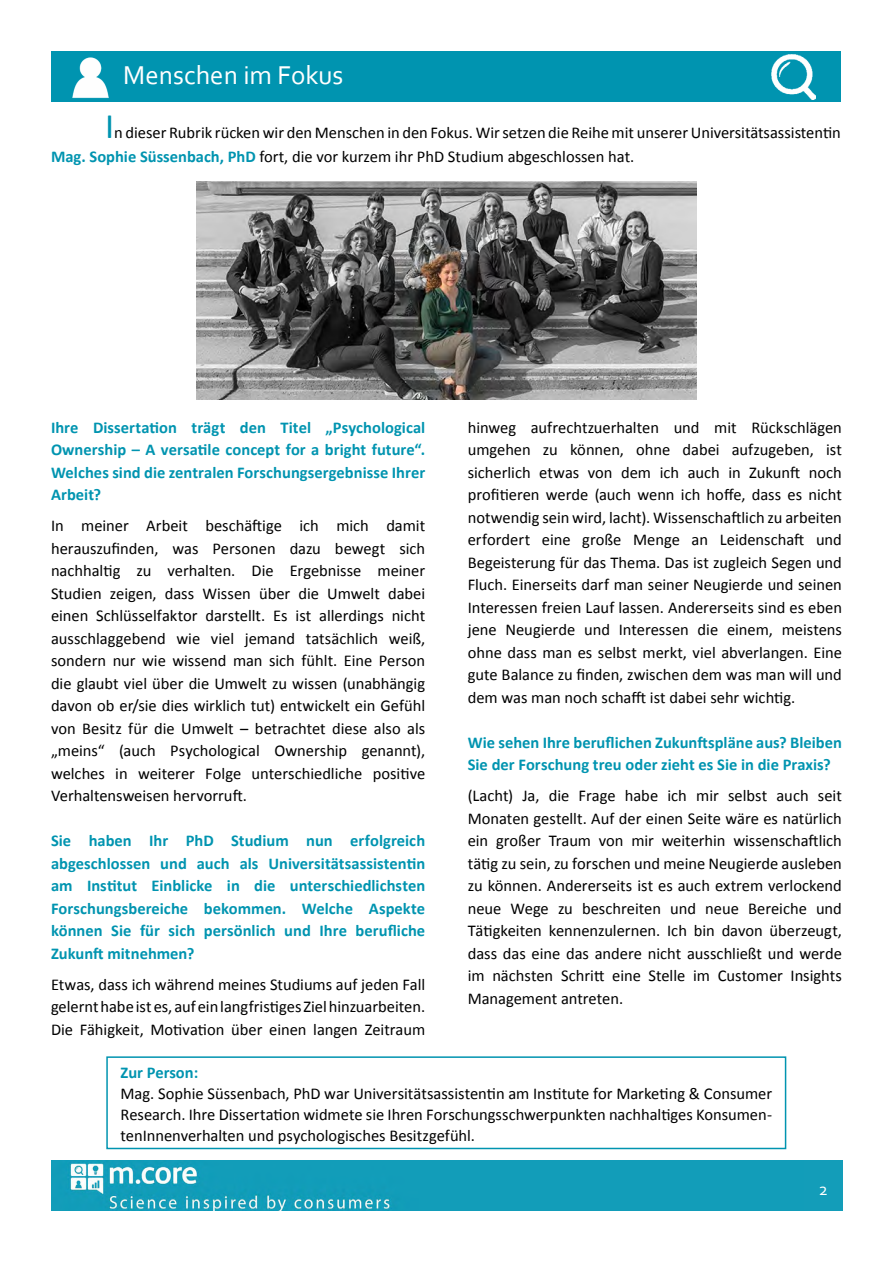
<style>
.page{position:relative;width:893px;height:1263px;background:#fff}
.page>*{position:absolute;margin:0;border:0;box-sizing:border-box;transform-origin:0 0}
.t1{font:27px "Corbel";color:#fff}
.t2{font:18px "Corbel";color:#fff}
.t3{font:16.5px/22.5px "Calibri";color:#000;text-align:justify}
.t4{font:700 16.5px/22.5px "Calibri";color:#0094b0;text-align:justify}
.s1{font-size:36px;color:#0094b0}
.s2{font-weight:700;color:#0094b0}
</style>
<div class="page">
<img style="left:51px;top:1160px;width:754px;height:51px">
<div style="left:805px;top:1160px;width:37px;height:51px;background:#139db9"></div>
<div style="left:51px;top:51px;width:790px;height:50px;background:#0094b0"></div>
<div style="left:106px;top:1056px;width:680px;height:93px;border:2px solid #0094b0"></div>
<img style="left:772px;top:55px;width:43px;height:44px">
<img style="left:72px;top:57px;width:37px;height:41px">
<img style="left:197px;top:182px;width:500px;height:218px">
<h1 class="t1" style="left:123px;top:58px;width:222px">Menschen im Fokus</h1>
<p class="t3" style="left:51px;top:120px;width:791px;line-height:24px;text-indent:54px"><span class="s1">I</span>n dieser Rubrik rücken wir den Menschen in den Fokus. Wir setzen die Reihe mit unserer Universitätsassistentin<br><span class="s2">Mag. Sophie Süssenbach, PhD</span> fort, die vor kurzem ihr PhD Studium abgeschlossen hat.</p>
<p class="t4" style="left:51px;top:416px;width:376px">Ihre Dissertation trägt den Titel „Psychological Ownership – A versatile concept for a bright future“.<br>Welches sind die zentralen Forschungsergebnisse Ihrer Arbeit?</p>
<p class="t3" style="left:51px;top:514px;width:376px">In meiner Arbeit beschäftige ich mich damit herauszufinden, was Personen dazu bewegt sich nachhaltig zu verhalten. Die Ergebnisse meiner Studien zeigen, dass Wissen über die Umwelt dabei einen Schlüsselfaktor darstellt. Es ist allerdings nicht ausschlaggebend wie viel jemand tatsächlich weiß, sondern nur wie wissend man sich fühlt. Eine Person die glaubt viel über die Umwelt zu wissen (unabhängig davon ob er/sie dies wirklich tut) entwickelt ein Gefühl von Besitz für die Umwelt – betrachtet diese also als „meins“ (auch Psychological Ownership genannt), welches in weiterer Folge unterschiedliche positive Verhaltensweisen hervorruft.</p>
<p class="t4" style="left:51px;top:829px;width:376px">Sie haben Ihr PhD Studium nun erfolgreich abgeschlossen und auch als Universitätsassistentin am Institut Einblicke in die unterschiedlichsten Forschungsbereiche bekommen. Welche Aspekte können Sie für sich persönlich und Ihre berufliche Zukunft mitnehmen?</p>
<p class="t3" style="left:51px;top:973px;width:376px">Etwas, dass ich während meines Studiums auf jeden Fall gelernt habe ist es, auf ein langfristiges Ziel hinzuarbeiten.<br>Die Fähigkeit, Motivation über einen langen Zeitraum</p>
<p class="t3" style="left:468px;top:416px;width:376px">hinweg aufrechtzuerhalten und mit Rückschlägen umgehen zu können, ohne dabei aufzugeben, ist sicherlich etwas von dem ich auch in Zukunft noch profitieren werde (auch wenn ich hoffe, dass es nicht notwendig sein wird, lacht). Wissenschaftlich zu arbeiten erfordert eine große Menge an Leidenschaft und Begeisterung für das Thema. Das ist zugleich Segen und Fluch. Einerseits darf man seiner Neugierde und seinen Interessen freien Lauf lassen. Andererseits sind es eben jene Neugierde und Interessen die einem, meistens ohne dass man es selbst merkt, viel abverlangen. Eine gute Balance zu finden, zwischen dem was man will und dem was man noch schafft ist dabei sehr wichtig.</p>
<p class="t4" style="left:468px;top:731px;width:376px">Wie sehen Ihre beruflichen Zukunftspläne aus? Bleiben<br>Sie der Forschung treu oder zieht es Sie in die Praxis?</p>
<p class="t3" style="left:468px;top:785px;width:376px">(Lacht) Ja, die Frage habe ich mir selbst auch seit Monaten gestellt. Auf der einen Seite wäre es natürlich ein großer Traum von mir weiterhin wissenschaftlich tätig zu sein, zu forschen und meine Neugierde ausleben zu können. Andererseits ist es auch extrem verlockend neue Wege zu beschreiten und neue Bereiche und Tätigkeiten kennenzulernen. Ich bin davon überzeugt, dass das eine das andere nicht ausschließt und werde im nächsten Schritt eine Stelle im Customer Insights Management antreten.</p>
<p class="t4" style="left:121px;top:1061px;width:79px">Zur Person:</p>
<p class="t3" style="left:121px;top:1082px;width:653px;line-height:21px">Mag. Sophie Süssenbach, PhD war Universitätsassistentin am Institute for Marketing &amp; Consumer Research. Ihre Dissertation widmete sie Ihren Forschungsschwerpunkten nachhaltiges Konsumen&shy;tenInnenverhalten und psychologisches Besitzgefühl.</p>
<p class="t2" style="left:819px;top:1178px;width:11px">2</p>
</div>
